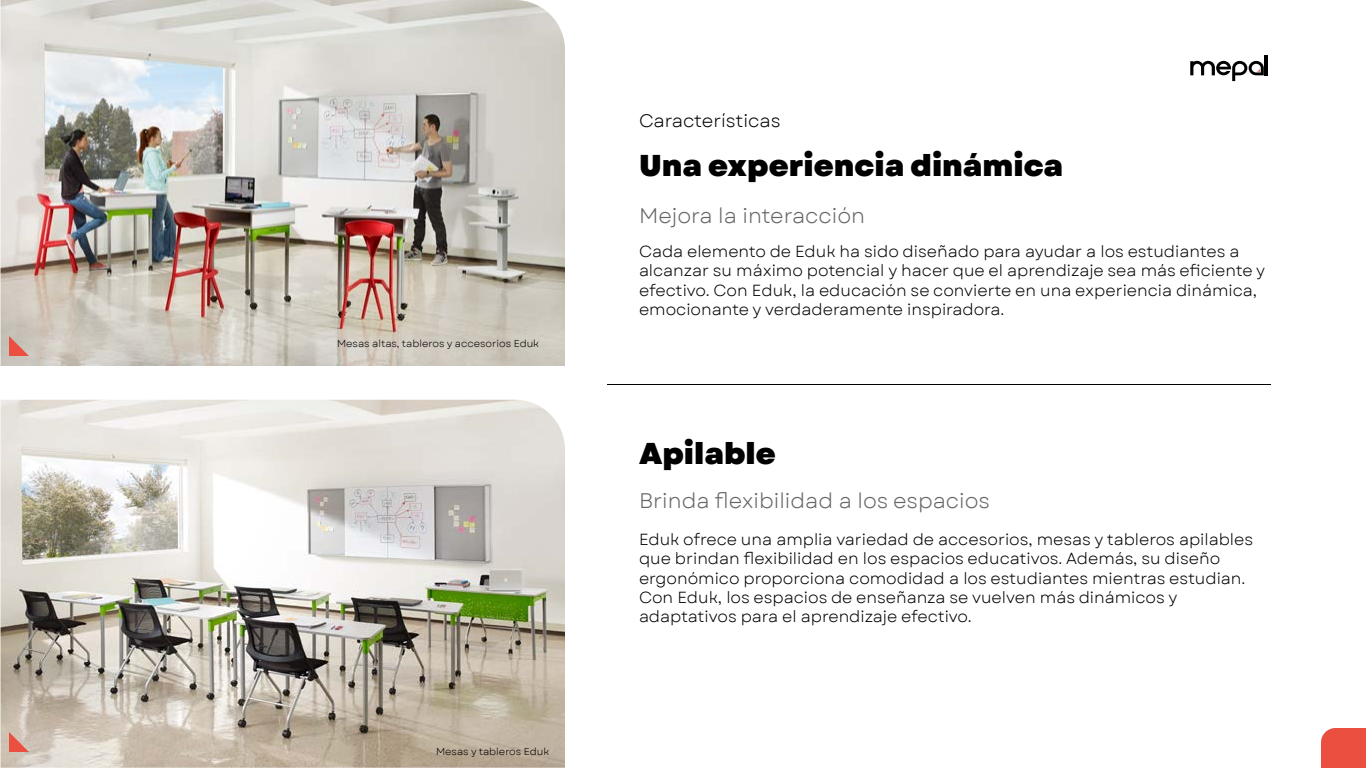
<style>
.page{position:relative;width:1366px;height:768px;background:#fff}
.page>*{position:absolute;margin:0;border:0;box-sizing:border-box;transform-origin:0 0}
.t1{font:800 30px "Garet";color:#000}
.t2{font:21px "Garet";color:#666}
.t3{font:18px "Garet";color:#000}
.t4{font:16px/19.2px "Garet";color:#000}
.t5{font:10px "Garet";color:#000}
</style>
<div class="page">
<div style="left:1321px;top:728px;width:45px;height:40px;background:#eb4f40"></div>
<hr style="left:1265px;top:55px;width:3px;height:20px;background:#000">
<svg style="left:1190px;top:61px;width:74px;height:20px"></svg>
<img style="left:0;top:0;width:565px;height:366px">
<img style="left:0;top:400px;width:565px;height:368px">
<hr style="left:607px;top:384px;width:664px;height:1px;background:#000">
<svg style="left:9px;top:336px;width:20px;height:20px"></svg>
<svg style="left:9px;top:732px;width:20px;height:20px"></svg>
<p class="t5" style="left:337px;top:337px;width:204px">Mesas altas, tableros y accesorios Eduk</p>
<p class="t5" style="left:436px;top:745px;width:115px">Mesas y tableros Eduk</p>
<p class="t3" style="left:639px;top:110px;width:143px">Características</p>
<h1 class="t1" style="left:639px;top:146px;width:426px">Una experiencia dinámica</h1>
<h2 class="t2" style="left:639px;top:203px;width:228px">Mejora la interacción</h2>
<p class="t4" style="left:639px;top:242px;width:628px">Cada elemento de Eduk ha sido diseñado para ayudar a los estudiantes a alcanzar su máximo potencial y hacer que el aprendizaje sea más eficiente y efectivo. Con Eduk, la educación se convierte en una experiencia dinámica, emocionante y verdaderamente inspiradora.</p>
<h1 class="t1" style="left:639px;top:434px;width:138px">Apilable</h1>
<h2 class="t2" style="left:639px;top:488px;width:353px">Brinda flexibilidad a los espacios</h2>
<p class="t4" style="left:639px;top:530px;width:616px">Eduk ofrece una amplia variedad de accesorios, mesas y tableros apilables que brindan flexibilidad en los espacios educativos. Además, su diseño ergonómico proporciona comodidad a los estudiantes mientras estudian.<br>Con Eduk, los espacios de enseñanza se vuelven más dinámicos y adaptativos para el aprendizaje efectivo.</p>
</div>
